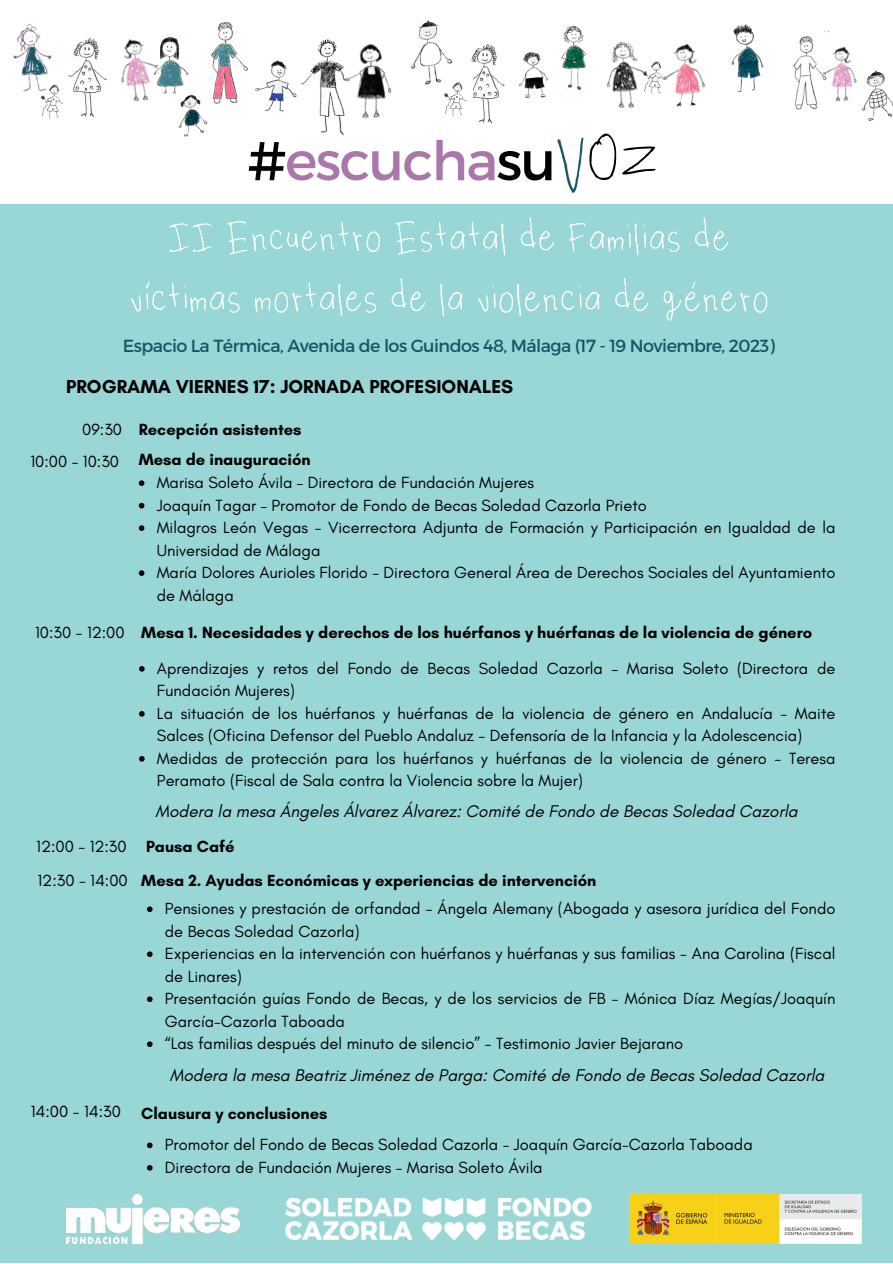
<style>
.page{position:relative;width:893px;height:1264px;background:#fff}
.page>*{position:absolute;margin:0;border:0;box-sizing:border-box;transform-origin:0 0}
.t1{font:77.85px "My Ugly Handwriting";color:#000}
.t2{font:54.45px "Montserrat";letter-spacing:-.03em;color:#ab77ab}
.t3{font:51.6px/60.8px "My Ugly Handwriting";letter-spacing:-.03em;color:#fff;text-align:center}
.t4{font:50.7px "My Ugly Handwriting";color:#fff}
.t5{font:700 19.05px "Glacial Indifference";color:#000}
.t6{font:17.55px "Montserrat";letter-spacing:-.03em;color:#185565}
.t7{font:italic 17.25px "Glacial Indifference";color:#000}
.t8{font:16.5px/22.5px "Glacial Indifference";color:#000}
.t9{font:700 16.5px "Glacial Indifference";color:#000}
.s1{color:#000}
.s2{color:#185565}
</style>
<div class="page">
<div style="left:0;top:0;width:892px;height:1262px;background:#99d6d6"></div>
<div style="left:0;top:0;width:892px;height:204px;background:#fff"></div>
<img style="left:68px;top:38px;width:28px;height:80px">
<img style="left:451px;top:44px;width:54px;height:80px">
<img style="left:302px;top:41px;width:20px;height:92px">
<img style="left:322px;top:39px;width:70px;height:97px">
<img style="left:255px;top:60px;width:47px;height:52px">
<img style="left:96px;top:39px;width:52px;height:63px">
<img style="left:444px;top:76px;width:28px;height:45px">
<img style="left:42px;top:78px;width:27px;height:41px">
<img style="left:828px;top:47px;width:25px;height:55px">
<img style="left:148px;top:37px;width:41px;height:63px">
<img style="left:170px;top:85px;width:38px;height:52px">
<img style="left:660px;top:43px;width:46px;height:64px">
<img style="left:731px;top:24px;width:33px;height:68px">
<img style="left:561px;top:25px;width:24px;height:65px">
<img style="left:203px;top:21px;width:45px;height:89px">
<img style="left:411px;top:20px;width:40px;height:69px">
<img style="left:853px;top:70px;width:39px;height:51px">
<img style="left:585px;top:42px;width:75px;height:66px">
<img style="left:518px;top:52px;width:31px;height:46px">
<img style="left:793px;top:36px;width:35px;height:74px">
<img style="left:55px;top:78px;width:4px;height:25px">
<img style="left:13px;top:24px;width:42px;height:85px">
<svg style="left:28px;top:39px;width:6px;height:3px"></svg>
<img style="left:285px;top:1198px;width:307px;height:41px">
<img style="left:66px;top:1194px;width:173px;height:49px">
<img style="left:629px;top:1194px;width:232px;height:49px">
<svg style="left:139px;top:480px;width:5px;height:6px"></svg>
<svg style="left:139px;top:503px;width:5px;height:5px"></svg>
<svg style="left:139px;top:525px;width:5px;height:6px"></svg>
<svg style="left:139px;top:570px;width:5px;height:6px"></svg>
<svg style="left:147px;top:1142px;width:6px;height:6px"></svg>
<svg style="left:147px;top:1165px;width:6px;height:5px"></svg>
<svg style="left:139px;top:666px;width:6px;height:5px"></svg>
<svg style="left:139px;top:711px;width:6px;height:5px"></svg>
<svg style="left:139px;top:756px;width:6px;height:5px"></svg>
<svg style="left:147px;top:906px;width:6px;height:6px"></svg>
<svg style="left:147px;top:951px;width:6px;height:6px"></svg>
<svg style="left:147px;top:996px;width:6px;height:6px"></svg>
<svg style="left:147px;top:1041px;width:6px;height:6px"></svg>
<p class="t2" style="left:247px;top:125px;width:310px"><span class="s1">#</span>escucha<span class="s1">su</span></p>
<p class="t1" style="left:553px;top:126px;width:108px"><span class="s2">V</span>OZ</p>
<p class="t3" style="left:128px;top:209px;width:643px">II Encuentro Estatal de Familias de victimas mortales de la violencia de genero</p>
<p class="t4" style="left:144px;top:248px;width:10px">,</p>
<p class="t4" style="left:689px;top:248px;width:10px">,</p>
<p class="t6" style="left:123px;top:335px;width:653px">Espacio La Térmica, Avenida de los Guindos 48, Málaga (17 - 19 Noviembre, 2023)</p>
<p class="t5" style="left:66px;top:375px;width:448px">PROGRAMA VIERNES 17: JORNADA PROFESIONALES</p>
<p class="t8" style="left:82px;top:418px;width:41px">09:30</p>
<p class="t8" style="left:30px;top:450px;width:90px">10:00 - 10:30</p>
<p class="t8" style="left:35px;top:621px;width:91px">10:30 - 12:00</p>
<p class="t8" style="left:36px;top:835px;width:92px">12:00 - 12:30</p>
<p class="t9" style="left:139px;top:419px;width:164px">Recepción asistentes</p>
<p class="t9" style="left:139px;top:449px;width:173px">Mesa de inauguración</p>
<p class="t8" style="left:157px;top:471px;width:379px">Marisa Soleto Ávila – Directora de Fundación Mujeres</p>
<p class="t8" style="left:157px;top:493px;width:491px">Joaquín Tagar – Promotor de Fondo de Becas Soledad Cazorla Prieto</p>
<p class="t8" style="left:157px;top:516px;width:680px">Milagros León Vegas - Vicerrectora Adjunta de Formación y Participación en Igualdad de la<br>Universidad de Málaga</p>
<p class="t8" style="left:157px;top:561px;width:680px">María Dolores Aurioles Florido - Directora General Área de Derechos Sociales del Ayuntamiento de Málaga</p>
<p class="t9" style="left:141px;top:622px;width:672px">Mesa 1. Necesidades y derechos de los huérfanos y huérfanas de la violencia de género</p>
<p class="t8" style="left:157px;top:657px;width:680px">Aprendizajes y retos del Fondo de Becas Soledad Cazorla – Marisa Soleto (Directora de<br>Fundación Mujeres)</p>
<p class="t8" style="left:157px;top:702px;width:680px">La situación de los huérfanos y huérfanas de la violencia de género en Andalucía - Maite<br>Salces (Oficina Defensor del Pueblo Andaluz - Defensoría de la Infancia y la Adolescencia)</p>
<p class="t8" style="left:157px;top:746px;width:680px">Medidas de protección para los huérfanos y huérfanas de la violencia de género - Teresa<br>Peramato (Fiscal de Sala contra la Violencia sobre la Mujer)</p>
<p class="t7" style="left:155px;top:800px;width:643px">Modera la mesa Ángeles Álvarez Álvarez: Comité de Fondo de Becas Soledad Cazorla</p>
<p class="t9" style="left:146px;top:836px;width:90px">Pausa Café</p>
<p class="t8" style="left:38px;top:869px;width:92px">12:30 - 14:00</p>
<p class="t9" style="left:141px;top:870px;width:456px">Mesa 2. Ayudas Económicas y experiencias de intervención</p>
<p class="t8" style="left:165px;top:897px;width:672px">Pensiones y prestación de orfandad - Ángela Alemany (Abogada y asesora jurídica del Fondo de Becas Soledad Cazorla)</p>
<p class="t8" style="left:165px;top:942px;width:672px">Experiencias en la intervención con huérfanos y huérfanas y sus familias - Ana Carolina (Fiscal de Linares)</p>
<p class="t8" style="left:165px;top:987px;width:672px">Presentación guías Fondo de Becas, y de los servicios de FB - Mónica Díaz Megías/Joaquín<br>García-Cazorla Taboada</p>
<p class="t8" style="left:165px;top:1032px;width:520px">“Las familias después del minuto de silencio” - Testimonio Javier Bejarano</p>
<p class="t7" style="left:170px;top:1064px;width:656px">Modera la mesa Beatriz Jiménez de Parga: Comité de Fondo de Becas Soledad Cazorla</p>
<p class="t8" style="left:31px;top:1100px;width:92px">14:00 - 14:30</p>
<p class="t9" style="left:141px;top:1103px;width:188px">Clausura y conclusiones</p>
<p class="t8" style="left:165px;top:1133px;width:589px">Promotor del Fondo de Becas Soledad Cazorla - Joaquín García-Cazorla Taboada</p>
<p class="t8" style="left:165px;top:1155px;width:379px">Directora de Fundación Mujeres - Marisa Soleto Ávila</p>
</div>
